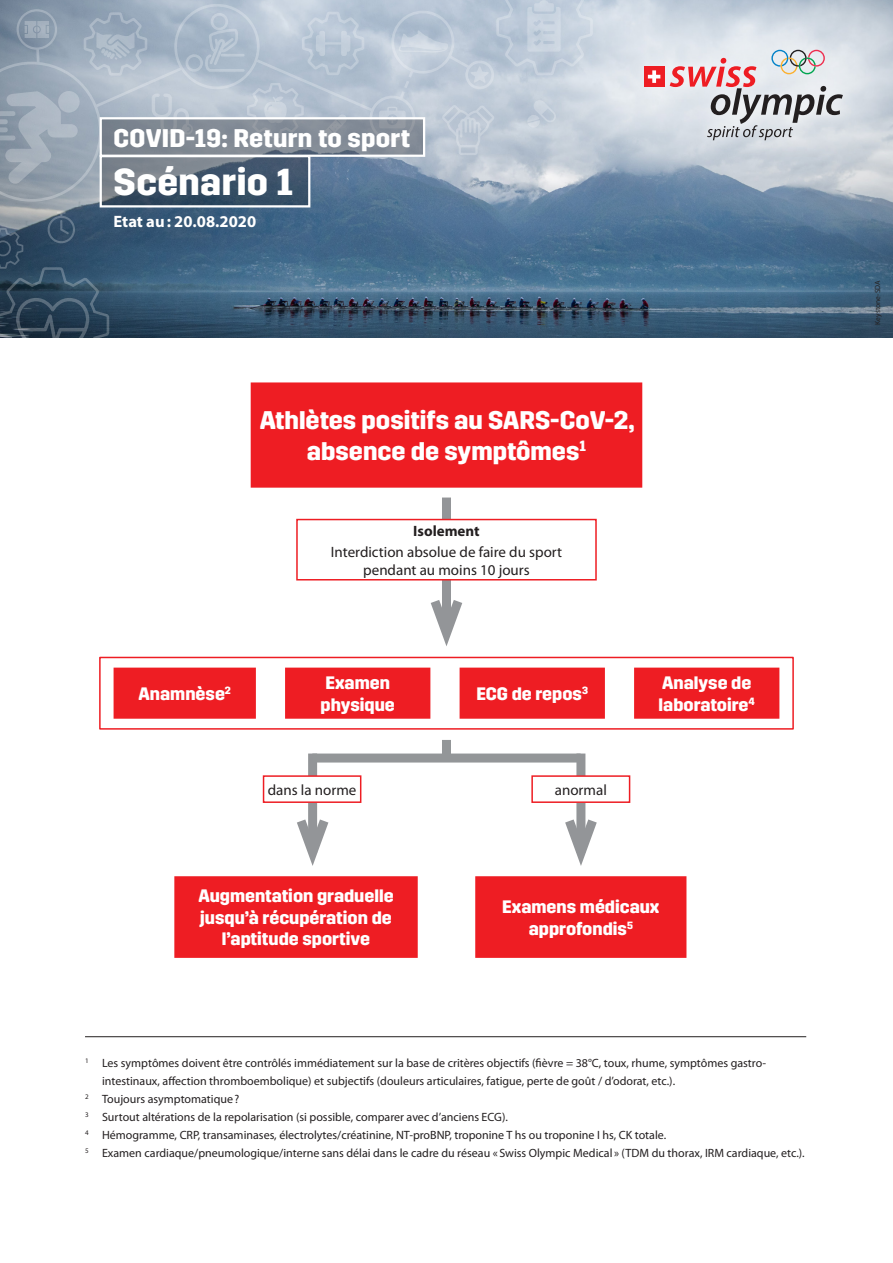
<style>
.page{position:relative;width:893px;height:1263px;background:#fff}
.page>*{position:absolute;margin:0;border:0;box-sizing:border-box;transform-origin:0 0}
.t1{font:700 37.5px "Trim";letter-spacing:.01em;color:#fff}
.Titel{font:700 25.5px/30.6px "Trim";color:#fff;text-align:center}
.Titel-2{font:700 18px/21.6px "Trim";color:#fff}
._02_Untertitel_rot{font:700 16.5px "Myriad Pro";color:#fff}
.Titel-3{font:15px/18px "Myriad Pro";color:#231f20;text-align:center}
.Titel-4{font:700 15px "Myriad Pro";color:#231f20}
._02_Untertitel_rot_1{font:12px/18px "Myriad Pro";color:#231f20}
.t2{font:7.5px "Myriad Pro";color:#231f20}
</style>
<div class="page">
<img style="left:594px;top:0;width:299px;height:337px">
<svg style="left:626px;top:32px;width:233px;height:124px;background:#d8dee5"></svg>
<div style="left:644px;top:67px;width:20px;height:20px;background:#ee1d23"></div>
<svg style="left:648px;top:70px;width:12px;height:13px"></svg>
<svg style="left:670px;top:50px;width:173px;height:90px;background:#ccc4c8"></svg>
<div style="left:252px;top:384px;width:389px;height:102px;background:#ee1d23"></div>
<div style="left:251px;top:382px;width:391px;height:106px;border:2px solid #ee1d23"></div>
<div style="left:442px;top:497px;width:9px;height:136px;background:#939598"></div>
<svg style="left:423px;top:600px;width:47px;height:57px"></svg>
<div style="left:297px;top:519px;width:299px;height:61px;background:#fff"></div>
<div style="left:296px;top:519px;width:301px;height:61px;border:2px solid #ee1d23"></div>
<div style="left:115px;top:669px;width:139px;height:48px;background:#ee1d23"></div>
<div style="left:114px;top:668px;width:142px;height:51px;border:3px solid #ee1d23"></div>
<div style="left:636px;top:669px;width:142px;height:48px;background:#ee1d23"></div>
<div style="left:634px;top:668px;width:145px;height:51px;border:3px solid #ee1d23"></div>
<div style="left:287px;top:669px;width:142px;height:48px;background:#ee1d23"></div>
<div style="left:285px;top:668px;width:145px;height:51px;border:3px solid #ee1d23"></div>
<div style="left:461px;top:669px;width:142px;height:48px;background:#ee1d23"></div>
<div style="left:460px;top:668px;width:145px;height:51px;border:3px solid #ee1d23"></div>
<div style="left:308px;top:753px;width:9px;height:100px;background:#939598"></div>
<svg style="left:297px;top:809px;width:32px;height:57px"></svg>
<div style="left:576px;top:753px;width:9px;height:100px;background:#939598"></div>
<svg style="left:565px;top:809px;width:32px;height:57px"></svg>
<div style="left:312px;top:753px;width:269px;height:9px;background:#939698"></div>
<div style="left:442px;top:740px;width:9px;height:18px;background:#939698"></div>
<div style="left:264px;top:776px;width:97px;height:26px;background:#fff"></div>
<div style="left:263px;top:775px;width:98px;height:28px;border:2px solid #ee1d23"></div>
<div style="left:532px;top:776px;width:98px;height:26px;background:#fff"></div>
<div style="left:531px;top:775px;width:99px;height:28px;border:2px solid #ee1d23"></div>
<div style="left:176px;top:878px;width:240px;height:78px;background:#ee1d23"></div>
<div style="left:174px;top:876px;width:244px;height:82px;border:3px solid #ee1d23"></div>
<div style="left:477px;top:878px;width:208px;height:78px;background:#ee1d23"></div>
<div style="left:475px;top:876px;width:211px;height:82px;border:3px solid #ee1d23"></div>
<hr style="left:85px;top:1036px;width:721px;height:1px;background:#231f20">
<div style="left:99px;top:657px;width:695px;height:73px;border:2px solid #ee1d23"></div>
<svg style="left:0;top:0;width:594px;height:384px;background:#8b9dae"></svg>
<p class="Titel" style="left:114px;top:123px;width:298px">COVID-19: Return to sport</p>
<p class="t1" style="left:114px;top:160px;width:181px">Scénario 1</p>
<p class="_02_Untertitel_rot" style="left:114px;top:213px;width:144px">Etat au: 20.08.2020</p>
<p class="Titel" style="left:260px;top:406px;width:376px">Athlètes positifs au SARS-CoV-2, absence de symptômes<sup>1</sup></p>
<p class="Titel-4" style="left:413px;top:522px;width:68px">Isolement</p>
<p class="Titel-3" style="left:331px;top:543px;width:233px">Interdiction absolue de faire du sport pendant au moins 10 jours</p>
<p class="Titel-2" style="left:138px;top:683px;width:94px">Anamnèse<sup>2</sup></p>
<p class="Titel-2" style="left:659px;top:672px;width:98px">Analyse de laboratoire<sup>4</sup></p>
<p class="Titel-2" style="left:321px;top:672px;width:76px">Examen physique</p>
<p class="Titel-2" style="left:476px;top:683px;width:113px">ECG de repos<sup>3</sup></p>
<p class="Titel-3" style="left:268px;top:781px;width:90px">dans la norme</p>
<p class="Titel-3" style="left:555px;top:781px;width:54px">anormal</p>
<p class="Titel-2" style="left:198px;top:885px;width:197px;text-align:center">Augmentation graduelle jusqu’à récupération de l’aptitude sportive</p>
<p class="Titel-2" style="left:502px;top:896px;width:159px;text-align:center">Examens médicaux approfondis<sup>5</sup></p>
<p class="_02_Untertitel_rot_1" style="left:102px;top:1054px;width:666px;text-indent:-17px"><sup>1</sup> Les symptômes doivent être contrôlés immédiatement sur la base de critères objectifs (fièvre = 38°C, toux, rhume, symptômes gastro&shy;intestinaux, affection thromboembolique) et subjectifs (douleurs articulaires, fatigue, perte de goût / d’odorat, etc.).</p>
<p class="_02_Untertitel_rot_1" style="left:85px;top:1090px;width:156px"><sup>2</sup> Toujours asymptomatique?</p>
<p class="_02_Untertitel_rot_1" style="left:85px;top:1108px;width:424px"><sup>3</sup> Surtout altérations de la repolarisation (si possible, comparer avec d’anciens ECG).</p>
<p class="_02_Untertitel_rot_1" style="left:85px;top:1126px;width:583px"><sup>4</sup> Hémogramme, CRP, transaminases, électrolytes/créatinine, NT-proBNP, troponine T hs ou troponine I hs, CK totale.</p>
<p class="_02_Untertitel_rot_1" style="left:85px;top:1144px;width:721px"><sup>5</sup> Examen cardiaque/pneumologique/interne sans délai dans le cadre du réseau « Swiss Olympic Medical » (TDM du thorax, IRM cardiaque, etc.).</p>
<p class="t2" style="left:874px;top:325px;width:46px;rotate:-90deg">Keystone-SDA</p>
</div>
